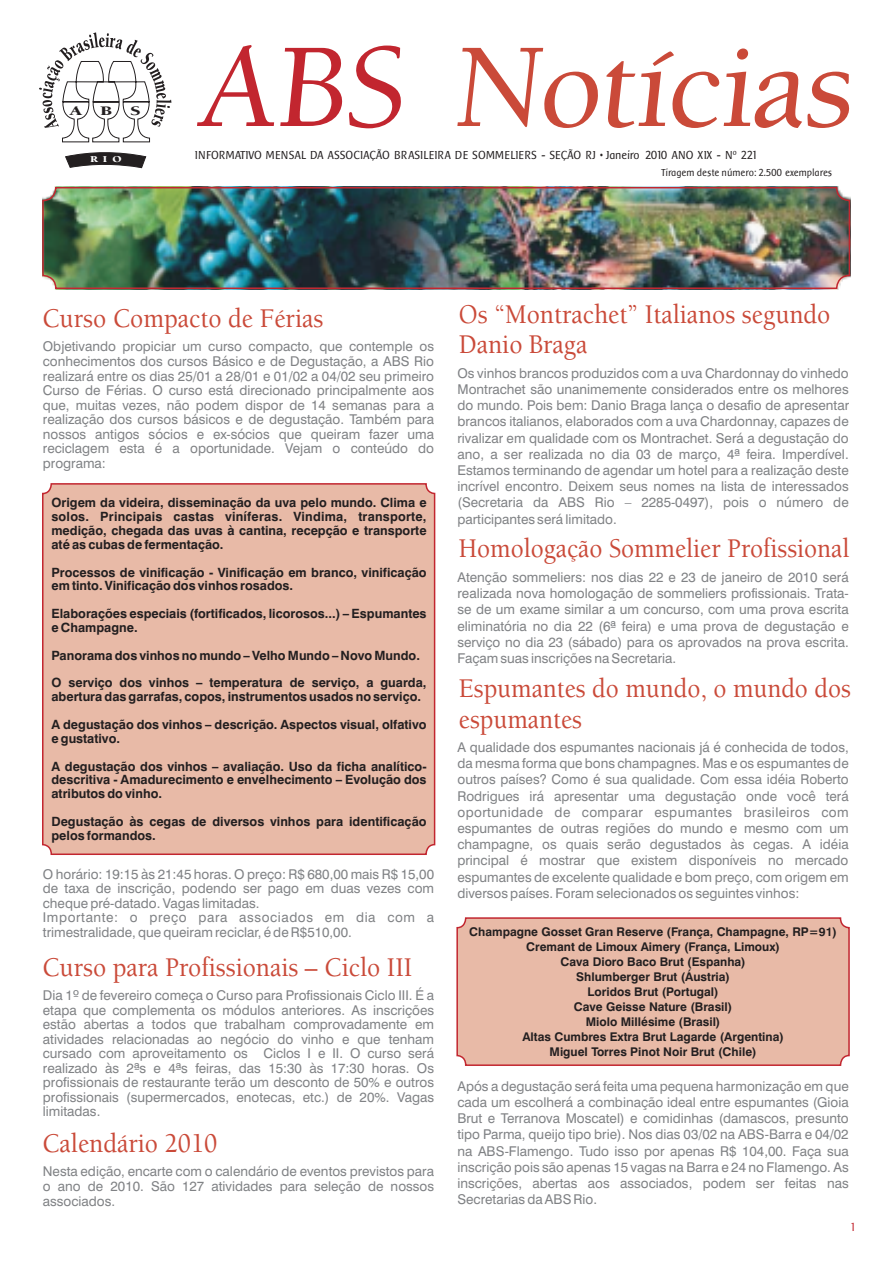
<style>
.page{position:relative;width:893px;height:1263px;background:#fff}
.page>*{position:absolute;margin:0;border:0;box-sizing:border-box;transform-origin:0 0}
.t1{font:500 27.75px/30.5px "Berkeley LT";color:#ca4a39;scale:.92 1}
.t2{font:500 27.75px/30.5px "Berkeley LT";color:#ca4a39;scale:.91 1}
.t3{font:13.5px/16.2px "Swiss 721 BT";color:#808285;text-align:justify}
.t4{font:900 13.35px "Berkeley LT";color:#231f20;scale:1.44 1}
.t5{font:700 12.75px/13.8px "Swiss 721 BT";color:#231f20}
.t6{font:700 12px/15px "Swiss 721 BT";color:#231f20;text-align:center}
.t7{font:12px "Baar Sophia";letter-spacing:.01em;color:#231f20}
.t8{font:12px "Baar Sophia";color:#c2262f;scale:.95 1}
.t9{font:10.5px "Baar Sophia";letter-spacing:.01em;color:#231f20;scale:.95 1}
.t10{font:900 9.3px "Berkeley LT";color:#fff;scale:1.31 1}
</style>
<div class="page">
<svg style="left:197px;top:45px;width:204px;height:83px"></svg>
<svg style="left:457px;top:48px;width:393px;height:80px"></svg>
<img style="left:45px;top:190px;width:802px;height:96px">
<div style="left:42px;top:187px;width:808px;height:102px;border:2px solid #c2262f;border-radius:13px"></div>
<svg style="left:65px;top:152px;width:82px;height:16px"></svg>
<svg style="left:39px;top:32px;width:132px;height:111px"></svg>
<div style="left:456px;top:917px;width:394px;height:149px;background:#e8baa7;border:2px solid #c2262f;border-radius:9px"></div>
<div style="left:42px;top:483px;width:393px;height:372px;background:#e8baa7;border:2px solid #c2262f;border-radius:9px"></div>
<p class="t4" style="left:70px;top:105px;width:10px">A</p>
<p class="t4" style="left:100px;top:105px;width:10px">B</p>
<p class="t4" style="left:130px;top:105px;width:9px">S</p>
<p class="t10" style="left:90px;top:155px;width:26px">RIO</p>
<p class="t7" style="left:195px;top:148px;width:563px">INFORMATIVO MENSAL DA ASSOCIAÇÃO BRASILEIRA DE SOMMELIERS - SEÇÃO RJ • Janeiro 2010 ANO XIX - Nº 221</p>
<p class="t9" style="left:661px;top:166px;width:181px">Tiragem deste número: 2.500 exemplares</p>
<h1 class="t1" style="left:42px;top:306px;width:307px">Curso Compacto de Férias</h1>
<p class="t3" style="left:43px;top:341px;width:393px;line-height:14.5px">Objetivando propiciar um curso compacto, que contemple os conhecimentos dos cursos Básico e de Degustação, a ABS Rio realizará entre os dias 25/01 a 28/01 e 01/02 a 04/02 seu primeiro Curso de Férias. O curso está direcionado principalmente aos que, muitas vezes, não podem dispor de 14 semanas para a realização dos cursos básicos e de degustação. Também para nossos antigos sócios e ex-sócios que queiram fazer uma reciclagem esta é a oportunidade. Vejam o conteúdo do programa:</p>
<p class="t5" style="left:51px;top:497px;width:377px;text-align:justify">Origem da videira, disseminação da uva pelo mundo. Clima e solos. Principais castas viníferas. Vindima, transporte, medição, chegada das uvas à cantina, recepção e transporte até as cubas de fermentação.</p>
<p class="t5" style="left:51px;top:566px;width:377px">Processos de vinificação - Vinificação em branco, vinificação em tinto. Vinificação dos vinhos rosados.</p>
<p class="t5" style="left:51px;top:608px;width:377px">Elaborações especiais (fortificados, licorosos...) – Espumantes e Champagne.</p>
<p class="t5" style="left:51px;top:642px;width:377px;line-height:27.8px">Panorama dos vinhos no mundo – Velho Mundo – Novo Mundo.<br>O serviço dos vinhos – temperatura de serviço, a guarda,</p>
<p class="t5" style="left:51px;top:684px;width:377px;line-height:27.8px">abertura das garrafas, copos, instrumentos usados no serviço.<br>A degustação dos vinhos – descrição. Aspectos visual, olfativo</p>
<p class="t5" style="left:51px;top:726px;width:377px;line-height:27.8px">e gustativo.<br>A degustação dos vinhos – avaliação. Uso da ficha analítico-</p>
<p class="t5" style="left:51px;top:774px;width:377px">descritiva - Amadurecimento e envelhecimento – Evolução dos atributos do vinho.</p>
<p class="t5" style="left:51px;top:816px;width:377px">Degustação às cegas de diversos vinhos para identificação pelos formandos.</p>
<p class="t3" style="left:43px;top:868px;width:393px;line-height:14.5px;text-align:left">O horário: 19:15 às 21:45 horas. O preço: R$ 680,00 mais R$ 15,00 de taxa de inscrição, podendo ser pago em duas vezes com cheque pré-datado. Vagas limitadas.<br>Importante: o preço para associados em dia com a trimestralidade, que queiram reciclar, é de R$510,00.</p>
<h1 class="t1" style="left:42px;top:954px;width:404px">Curso para Profissionais – Ciclo III</h1>
<p class="t3" style="left:43px;top:989px;width:393px;line-height:14.5px">Dia 1º de fevereiro começa o Curso para Profissionais Ciclo III. É a etapa que complementa os módulos anteriores. As inscrições estão abertas a todos que trabalham comprovadamente em atividades relacionadas ao negócio do vinho e que tenham cursado com aproveitamento os Ciclos I e II. O curso será realizado às 2ªs e 4ªs feiras, das 15:30 às 17:30 horas. Os profissionais de restaurante terão um desconto de 50% e outros profissionais (supermercados, enotecas, etc.) de 20%. Vagas limitadas.</p>
<h1 class="t1" style="left:42px;top:1131px;width:192px">Calendário 2010</h1>
<p class="t3" style="left:43px;top:1166px;width:393px;line-height:14.5px">Nesta edição, encarte com o calendário de eventos previstos para o ano de 2010. São 127 atividades para seleção de nossos associados.</p>
<h1 class="t1" style="left:459px;top:301px;width:405px">Os “Montrachet” Italianos segundo<br>Danio Braga</h1>
<p class="t3" style="left:457px;top:366px;width:393px">Os vinhos brancos produzidos com a uva Chardonnay do vinhedo Montrachet são unanimemente considerados entre os melhores do mundo. Pois bem: Danio Braga lança o desafio de apresentar brancos italianos, elaborados com a uva Chardonnay, capazes de rivalizar em qualidade com os Montrachet. Será a degustação do ano, a ser realizada no dia 03 de março, 4ª feira. Imperdível.<br>Estamos terminando de agendar um hotel para a realização deste incrível encontro. Deixem seus nomes na lista de interessados (Secretaria da ABS Rio – 2285-0497), pois o número de participantes será limitado.</p>
<h1 class="t2" style="left:459px;top:535px;width:430px">Homologação Sommelier Profissional</h1>
<p class="t3" style="left:457px;top:570px;width:393px">Atenção sommeliers: nos dias 22 e 23 de janeiro de 2010 será realizada nova homologação de sommeliers profissionais. Trata&shy;se de um exame similar a um concurso, com uma prova escrita eliminatória no dia 22 (6ª feira) e uma prova de degustação e serviço no dia 23 (sábado) para os aprovados na prova escrita.<br>Façam suas inscrições na Secretaria.</p>
<h1 class="t2" style="left:459px;top:676px;width:432px">Espumantes do mundo, o mundo dos espumantes</h1>
<p class="t3" style="left:457px;top:740px;width:393px">A qualidade dos espumantes nacionais já é conhecida de todos, da mesma forma que bons champagnes. Mas e os espumantes de outros países? Como é sua qualidade. Com essa idéia Roberto Rodrigues irá apresentar uma degustação onde você terá oportunidade de comparar espumantes brasileiros com espumantes de outras regiões do mundo e mesmo com um champagne, os quais serão degustados às cegas. A idéia principal é mostrar que existem disponíveis no mercado espumantes de excelente qualidade e bom preço, com origem em diversos países. Foram selecionados os seguintes vinhos:</p>
<p class="t6" style="left:469px;top:926px;width:369px">Champagne Gosset Gran Reserve (França, Champagne, RP=91)<br>Cremant de Limoux Aimery (França, Limoux)<br>Cava Dioro Baco Brut (Espanha)<br>Shlumberger Brut (Áustria)<br>Loridos Brut (Portugal)<br>Cave Geisse Nature (Brasil)<br>Miolo Millésime (Brasil)<br>Altas Cumbres Extra Brut Lagarde (Argentina)<br>Miguel Torres Pinot Noir Brut (Chile)</p>
<p class="t3" style="left:457px;top:1079px;width:393px">Após a degustação será feita uma pequena harmonização em que cada um escolherá a combinação ideal entre espumantes (Gioia Brut e Terranova Moscatel) e comidinhas (damascos, presunto tipo Parma, queijo tipo brie). Nos dias 03/02 na ABS-Barra e 04/02 na ABS-Flamengo. Tudo isso por apenas R$ 104,00. Faça sua inscrição pois são apenas 15 vagas na Barra e 24 no Flamengo. As inscrições, abertas aos associados, podem ser feitas nas Secretarias da ABS Rio.</p>
<p class="t8" style="left:851px;top:1220px;width:6px">1</p>
</div>
